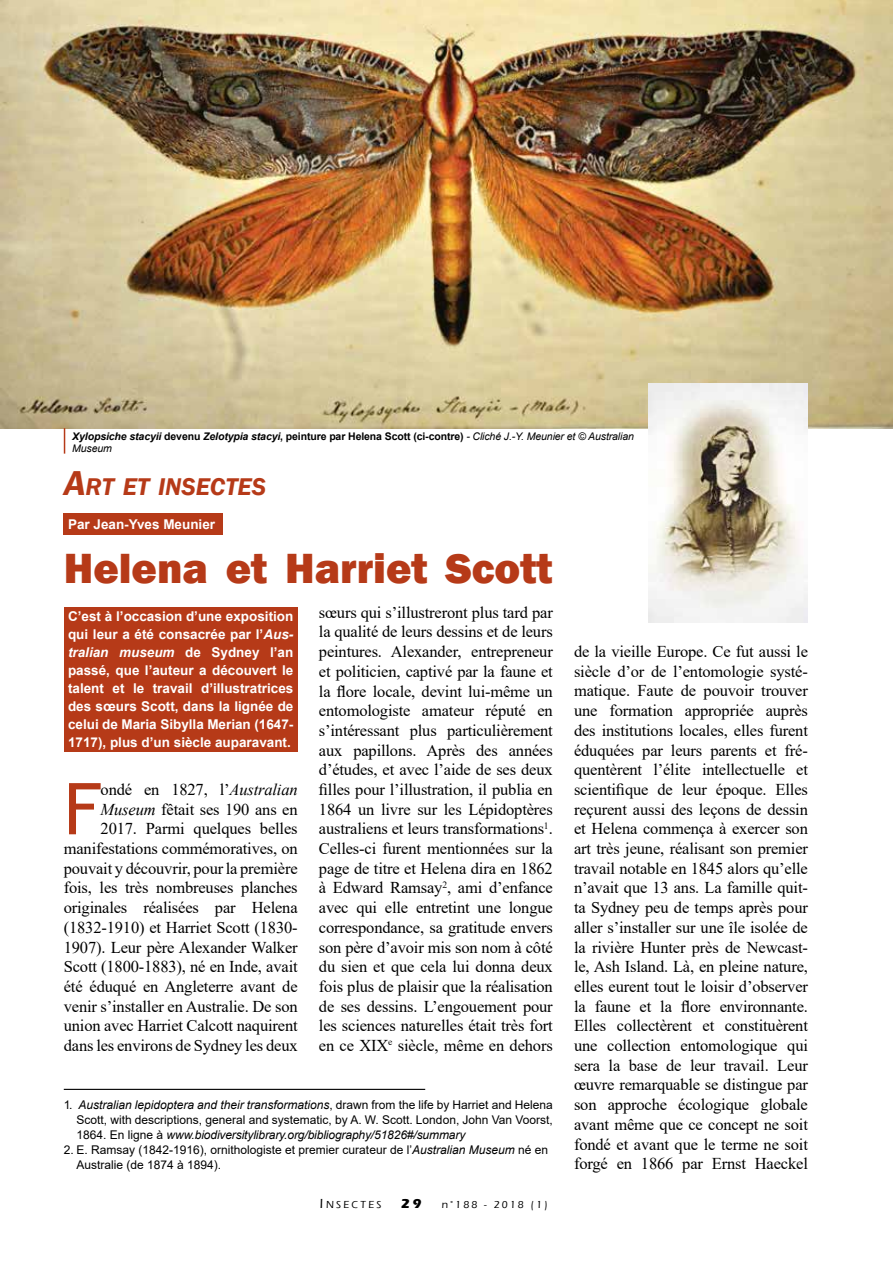
<style>
.page{position:relative;width:893px;height:1263px;background:#fff}
.page>*{position:absolute;margin:0;border:0;box-sizing:border-box;transform-origin:0 0}
.t1{font:71.55px "Trebuchet MS";color:#b63a18}
.t2{font:800 43.5px "Franklin Gothic";color:#b63a18}
.t3{font:italic 600 24.9px "Franklin Gothic";color:#b63a18}
.t4{font:16.5px/19.6px "Times New Roman";letter-spacing:-.01em;color:#000;text-align:justify}
.t5{font:700 13.5px/18px "Arial";color:#fff;text-align:justify}
.t6{font:12px/15px "Arial";color:#000;text-align:justify}
.t7{font:700 10.5px/12px "Arial";letter-spacing:-.01em;color:#000}
.t8{font:500 10.5px "Eras ITC";letter-spacing:.2em;color:#000}
.s1{font-style:italic}
.s2{font-weight:400;font-style:italic}
.s3{font-size:35.55px}
.s4{font-size:13.5px}
.s5{font-weight:700;font-size:13.5px}
</style>
<div class="page">
<div style="left:64px;top:607px;width:234px;height:145px;background:#b63a18"></div>
<div style="left:64px;top:513px;width:159px;height:22px;background:#b63a18"></div>
<img style="left:0;top:0;width:893px;height:428px">
<img style="left:649px;top:383px;width:159px;height:240px">
<hr style="left:64px;top:1089px;width:361px;height:1px;background:#000">
<svg style="left:64px;top:428px;width:1px;height:26px"></svg>
<p class="t7" style="left:72px;top:430px;width:563px"><span class="s1">Xylopsiche stacyii</span> devenu <span class="s1">Zelotypia stacyi</span>, peinture par Helena Scott (ci-contre) <span class="s2">- Cliché J.-Y. Meunier et © Australian<br>Museum</span></p>
<h3 class="t3" style="left:64px;top:470px;width:204px"><span class="s3">A</span>RT ET INSECTES</h3>
<p class="t5" style="left:68px;top:515px;width:149px">Par Jean-Yves Meunier</p>
<h2 class="t2" style="left:64px;top:540px;width:490px">Helena et Harriet Scott</h2>
<p class="t5" style="left:68px;top:607px;width:227px">C’est à l’occasion d’une exposition qui leur a été consacrée par l’<span class="s1">Aus&shy;tralian museum</span> de Sydney l’an passé, que l’auteur a découvert le talent et le travail d’illustratrices des sœurs Scott, dans la lignée de celui de Maria Sibylla Merian (1647- 1717), plus d’un siècle auparavant.</p>
<h1 class="t1" style="left:64px;top:764px;width:39px">F</h1>
<p class="t4" style="left:319px;top:602px;width:235px">sœurs qui s’illustreront plus tard par la qualité de leurs dessins et de leurs peintures. Alexander, entrepreneur et politicien, captivé par la faune et la flore locale, devint lui-même un entomologiste amateur réputé en s’intéressant plus particulièrement aux papillons. Après des années d’études, et avec l’aide de ses deux filles pour l’illustration, il publia en 1864 un livre sur les Lépidoptères australiens et leurs transformations<sup>1</sup>.<br>Celles-ci furent mentionnées sur la page de titre et Helena dira en 1862 à Edward Ramsay<sup>2</sup>, ami d’enfance avec qui elle entretint une longue correspondance, sa gratitude envers son père d’avoir mis son nom à côté du sien et que cela lui donna deux fois plus de plaisir que la réalisation de ses dessins. L’engouement pour les sciences naturelles était très fort en ce XIX<sup>e</sup> siècle, même en dehors</p>
<p class="t4" style="left:64px;top:779px;width:235px;text-align:right">ondé en 1827, l’<span class="s1">Australian Museum</span> fêtait ses 190 ans en 2017. Parmi quelques belles manifestations commémoratives, on pouvait y découvrir, pour la première fois, les très nombreuses planches originales réalisées par Helena (1832-1910) et Harriet Scott (1830- 1907). Leur père Alexander Walker Scott (1800-1883), né en Inde, avait été éduqué en Angleterre avant de venir s’installer en Australie. De son union avec Harriet Calcott naquirent dans les environs de Sydney les deux</p>
<p class="t6" style="left:77px;top:1098px;width:478px;text-indent:-13px">1. <span class="s1">Australian lepidoptera and their transformations</span>, drawn from the life by Harriet and Helena Scott, with descriptions, general and systematic, by A. W. Scott. London, John Van Voorst, 1864. En ligne à <span class="s1">www.biodiversitylibrary.org/bibliography/51826#/summary</span></p>
<p class="t6" style="left:77px;top:1143px;width:473px;text-indent:-13px">2. E. Ramsay (1842-1916), ornithologiste et premier curateur de l’<span class="s1">Australian Museum</span> né en<br>Australie (de 1874 à 1894).</p>
<p class="t8" style="left:320px;top:1199px;width:229px"><span class="s4">I</span>NSECTES <span class="s5">29</span> n°188 - 2018 (1)</p>
<p class="t4" style="left:574px;top:641px;width:235px">de la vieille Europe. Ce fut aussi le siècle d’or de l’entomologie systé&shy;matique. Faute de pouvoir trouver une formation appropriée auprès des institutions locales, elles furent éduquées par leurs parents et fré&shy;quentèrent l’élite intellectuelle et scientifique de leur époque. Elles reçurent aussi des leçons de dessin et Helena commença à exercer son art très jeune, réalisant son premier travail notable en 1845 alors qu’elle n’avait que 13 ans. La famille quit&shy;ta Sydney peu de temps après pour aller s’installer sur une île isolée de la rivière Hunter près de Newcast&shy;le, Ash Island. Là, en pleine nature, elles eurent tout le loisir d’observer la faune et la flore environnante.<br>Elles collectèrent et constituèrent une collection entomologique qui sera la base de leur travail. Leur œuvre remarquable se distingue par son approche écologique globale avant même que ce concept ne soit fondé et avant que le terme ne soit forgé en 1866 par Ernst Haeckel</p>
</div>
